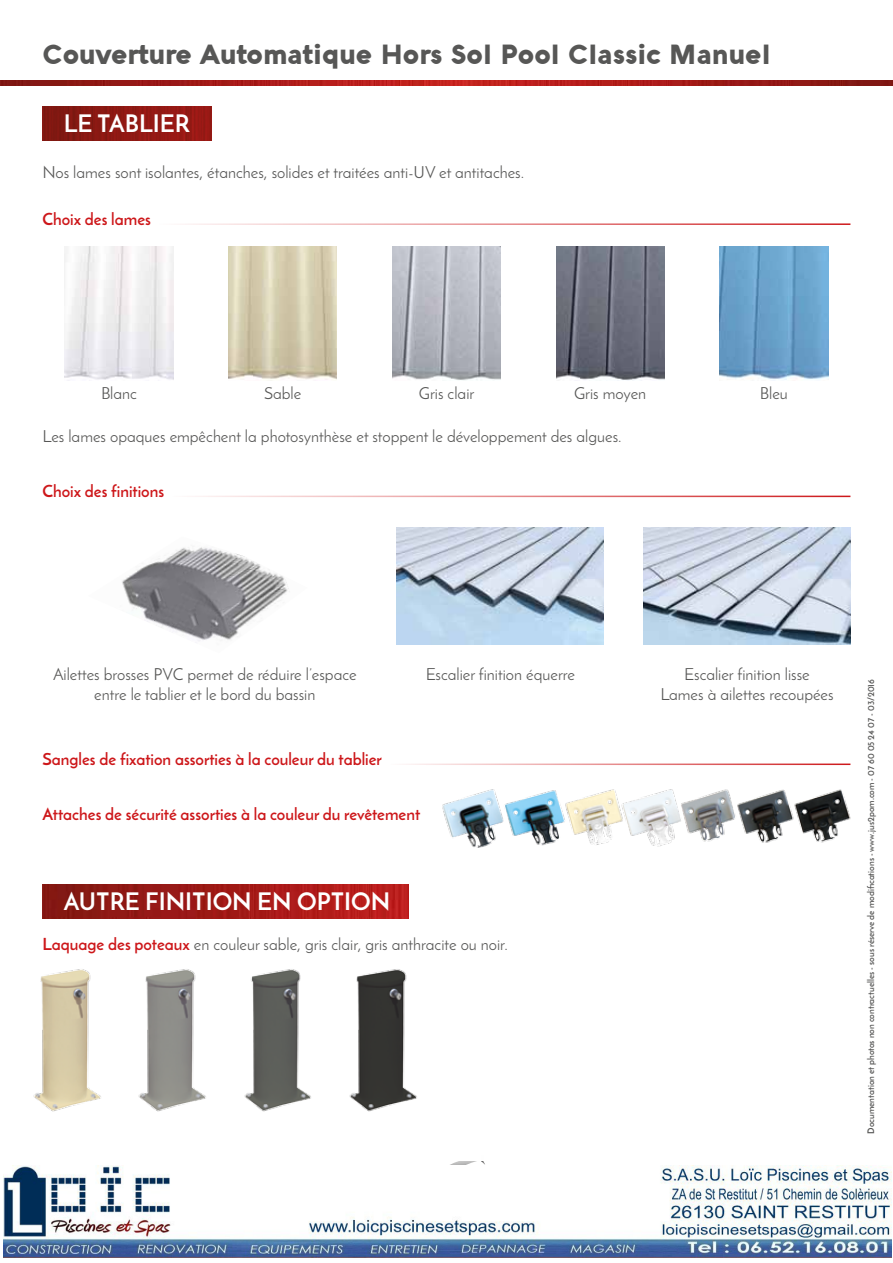
<style>
.page{position:relative;width:893px;height:1263px;background:#fff}
.page>*{position:absolute;margin:0;border:0;box-sizing:border-box;transform-origin:0 0}
.t1{font:900 27px "Aquawax";color:#575756}
.t2{font:700 24px "Josefin Sans";color:#fff}
.t3{font:16.5px/19.8px "Josefin Sans";color:#575756;text-align:center}
.t4{font:700 16.5px "Josefin Sans";color:#cd171a}
.t5{font:700 9px "Josefin Sans";color:#575756}
.s1{font-weight:700;color:#cd171a}
</style>
<div class="page">
<img style="left:0;top:81px;width:893px;height:4px">
<img style="left:643px;top:527px;width:207px;height:118px">
<img style="left:397px;top:527px;width:207px;height:118px">
<img style="left:442px;top:789px;width:409px;height:59px">
<img style="left:65px;top:247px;width:108px;height:134px">
<img style="left:229px;top:247px;width:108px;height:134px">
<img style="left:392px;top:247px;width:109px;height:134px">
<img style="left:556px;top:247px;width:108px;height:134px">
<img style="left:720px;top:247px;width:108px;height:134px">
<img style="left:122px;top:547px;width:167px;height:94px">
<img style="left:43px;top:106px;width:168px;height:34px">
<img style="left:43px;top:884px;width:365px;height:34px">
<img style="left:349px;top:969px;width:68px;height:143px">
<img style="left:244px;top:969px;width:67px;height:143px">
<img style="left:138px;top:969px;width:68px;height:143px">
<img style="left:33px;top:969px;width:68px;height:143px">
<svg style="left:450px;top:1161px;width:35px;height:4px"></svg>
<hr style="left:159px;top:223px;width:691px;height:2px;background:#cd171a">
<hr style="left:172px;top:496px;width:678px;height:1px;background:#cd171a">
<hr style="left:390px;top:763px;width:460px;height:2px;background:#cd171a">
<img style="left:3px;top:1165px;width:888px;height:92px">
<h1 class="t1" style="left:43px;top:36px;width:730px">Couverture Automatique Hors Sol Pool Classic M anuel</h1>
<h2 class="t2" style="left:64px;top:108px;width:128px">le tabli er</h2>
<p class="t3" style="left:43px;top:162px;width:483px">Nos lames sont isolantes, étanches, solides et traitées anti-UV et antitaches.</p>
<p class="t4" style="left:43px;top:209px;width:110px">Choix des lames</p>
<p class="t3" style="left:101px;top:384px;width:38px">Blanc</p>
<p class="t3" style="left:264px;top:384px;width:39px">Sable</p>
<p class="t3" style="left:419px;top:384px;width:57px">Gris clair</p>
<p class="t3" style="left:574px;top:384px;width:73px">Gris moyen</p>
<p class="t3" style="left:760px;top:384px;width:29px">Bleu</p>
<p class="t3" style="left:43px;top:426px;width:581px">Les lames opaques empêchent la photosynthèse et stoppent le développement des algues.</p>
<p class="t4" style="left:43px;top:481px;width:123px">Choix des finitions</p>
<p class="t3" style="left:53px;top:664px;width:305px">Ailettes brosses PVC permet de réduire l’espace</p>
<p class="t3" style="left:426px;top:664px;width:151px">Escalier finition équerre</p>
<p class="t3" style="left:94px;top:684px;width:223px">entre le tablier et le bord du bassin</p>
<p class="t4" style="left:43px;top:749px;width:341px">Sangles de fixation assorties à la couleur du tablier</p>
<p class="t4" style="left:43px;top:804px;width:379px">Attaches de sécurité assorties à la couleur du revêtement</p>
<h2 class="t2" style="left:64px;top:886px;width:94px">Autre fini</h2>
<h2 class="t2" style="left:192px;top:886px;width:193px">tion en option</h2>
<p class="t3" style="left:43px;top:934px;width:467px"><span class="s1">Laquage des poteaux</span> en couleur sable, gris clair, gris anthracite ou noir.</p>
<p class="t3" style="left:660px;top:664px;width:175px">Escalier finition lisse<br>Lames à ailettes recoupées</p>
<p class="t5" style="left:865px;top:1134px;width:456px;rotate:-90deg">Documentation et photos non contractuelles - sous réserve de modifications - www.jus2pom.com - 07 60 05 24 07 - 03/2016</p>
</div>
